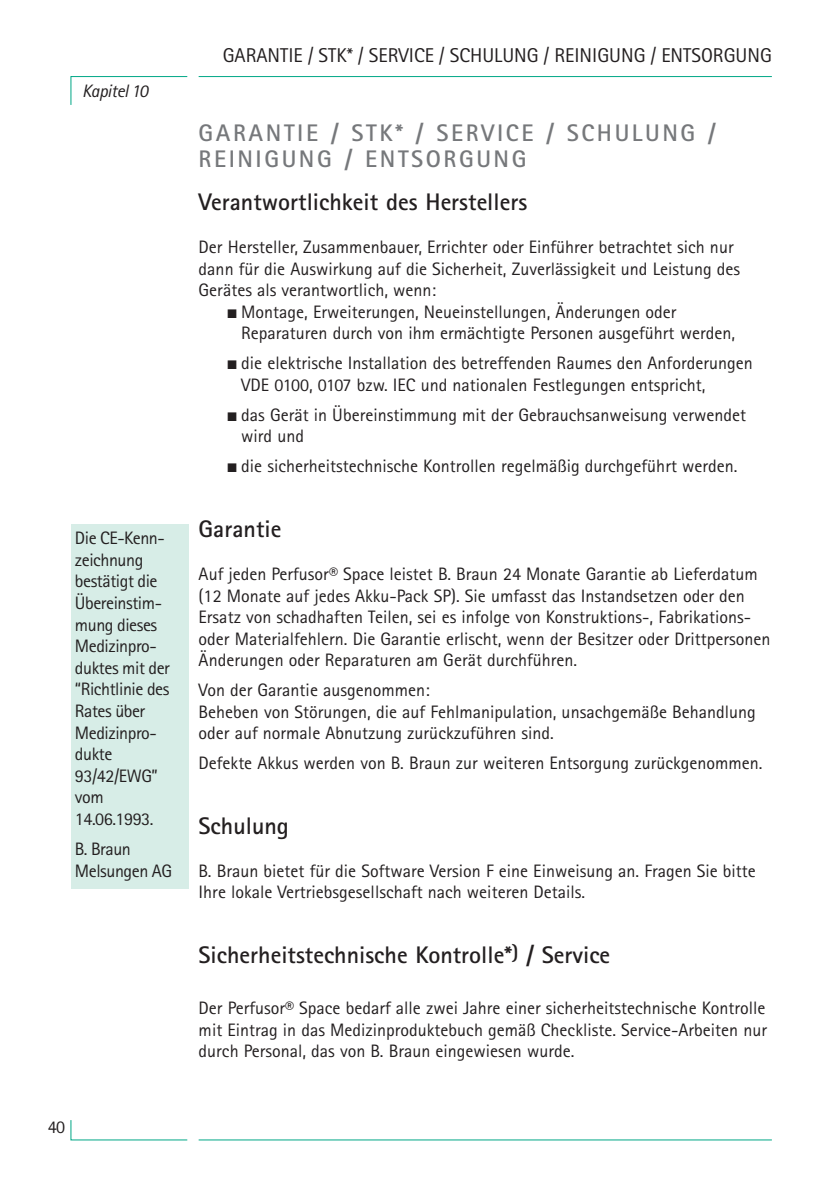
<style>
.page{position:relative;width:840px;height:1191px;background:#fff}
.page>*{position:absolute;margin:0;border:0;box-sizing:border-box;transform-origin:0 0}
.t1{font:700 24px "Rotis Sans Serif";color:#231f20}
.t2{font:700 24px/26px "Rotis Sans Serif";letter-spacing:.105em;color:#76787b}
.t3{font:20px "Rotis Sans Serif";color:#231f20}
.t4{font:18px/21.4px "Rotis Sans Serif";color:#231f20}
.t5{font:18px/21.6px "Rotis Sans Serif";letter-spacing:-.025em;color:#231f20}
.t6{font:italic 18px "Rotis Sans Serif";letter-spacing:-.025em;color:#231f20}
.s1{font-family:"Space Font"}
</style>
<div class="page">
<svg style="left:70px;top:76px;width:118px;height:29px"></svg>
<hr style="left:198px;top:76px;width:573px;height:1px;background:#00a786">
<svg style="left:70px;top:1120px;width:118px;height:21px"></svg>
<hr style="left:198px;top:1139px;width:573px;height:1px;background:#00a786">
<div style="left:71px;top:524px;width:117px;height:364px;background:#d7ede7"></div>
<p class="t6" style="left:82px;top:85px;width:67px">Kapitel 10</p>
<p class="t5" style="left:75px;top:529px;width:96px">Die CE-Kenn&shy;zeichnung bestätigt die<br>Übereinstim&shy;mung dieses<br>Medizinpro&shy;duktes mit der “Richtlinie des<br>Rates über<br>Medizinpro&shy;dukte<br>93/42/EWG” vom<br>14.06.1993.</p>
<p class="t5" style="left:75px;top:840px;width:99px">B. Braun<br>Melsungen AG</p>
<p class="t4" style="left:48px;top:1117px;width:19px">40</p>
<p class="t3" style="left:222px;top:48px;width:550px">GARANTIE / STK* / SERVICE / SCHULUNG / REINIGUNG / ENTSORGUNG</p>
<h1 class="t2" style="left:198px;top:123px;width:518px">GARANTIE / STK* / SERVICE / SCHULUNG /<br>REINIGUNG / ENTSORGUNG</h1>
<h1 class="t1" style="left:198px;top:194px;width:330px">Verantwortlichkeit des Herstellers</h1>
<p class="t4" style="left:198px;top:238px;width:543px">Der Hersteller, Zusammenbauer, Errichter oder Einführer betrachtet sich nur dann für die Auswirkung auf die Sicherheit, Zuverlässigkeit und Leistung des<br>Gerätes als verantwortlich, wenn:</p>
<p class="t4" style="left:241px;top:303px;width:495px;text-indent:-14px"><span class="s1">•</span> Montage, Erweiterungen, Neueinstellungen, Änderungen oder<br>Reparaturen durch von ihm ermächtigte Personen ausgeführt werden,</p>
<p class="t4" style="left:241px;top:354px;width:512px;text-indent:-14px"><span class="s1">•</span> die elektrische Installation des betreffenden Raumes den Anforderungen<br>VDE 0100, 0107 bzw. IEC und nationalen Festlegungen entspricht,</p>
<p class="t4" style="left:241px;top:406px;width:506px;text-indent:-14px"><span class="s1">•</span> das Gerät in Übereinstimmung mit der Gebrauchsanweisung verwendet wird und</p>
<p class="t4" style="left:227px;top:457px;width:511px"><span class="s1">•</span> die sicherheitstechnische Kontrollen regelmäßig durchgeführt werden.</p>
<h1 class="t1" style="left:198px;top:520px;width:84px">Garantie</h1>
<p class="t4" style="left:198px;top:565px;width:573px">Auf jeden Perfusor® Space leistet B. Braun 24 Monate Garantie ab Lieferdatum (12 Monate auf jedes Akku-Pack SP). Sie umfasst das Instandsetzen oder den Ersatz von schadhaften Teilen, sei es infolge von Konstruktions-, Fabrikations&shy;oder Materialfehlern. Die Garantie erlischt, wenn der Besitzer oder Drittpersonen Änderungen oder Reparaturen am Gerät durchführen.</p>
<p class="t4" style="left:198px;top:681px;width:558px">Von der Garantie ausgenommen:<br>Beheben von Störungen, die auf Fehlmanipulation, unsachgemäße Behandlung oder auf normale Abnutzung zurückzuführen sind.</p>
<p class="t4" style="left:198px;top:754px;width:565px">Defekte Akkus werden von B. Braun zur weiteren Entsorgung zurückgenommen.</p>
<h1 class="t1" style="left:198px;top:817px;width:92px">Schulung</h1>
<p class="t4" style="left:198px;top:861px;width:558px">B. Braun bietet für die Software Version F eine Einweisung an. Fragen Sie bitte<br>Ihre lokale Vertriebsgesellschaft nach weiteren Details.</p>
<h1 class="t1" style="left:198px;top:946px;width:413px">Sicherheitstechnische Kontrolle*<sup>)</sup> / Service</h1>
<p class="t4" style="left:198px;top:999px;width:569px;text-align:justify">Der Perfusor® Space bedarf alle zwei Jahre einer sicherheitstechnische Kontrolle mit Eintrag in das Medizinproduktebuch gemäß Checkliste. Service-Arbeiten nur durch Personal, das von B. Braun eingewiesen wurde.</p>
</div>
